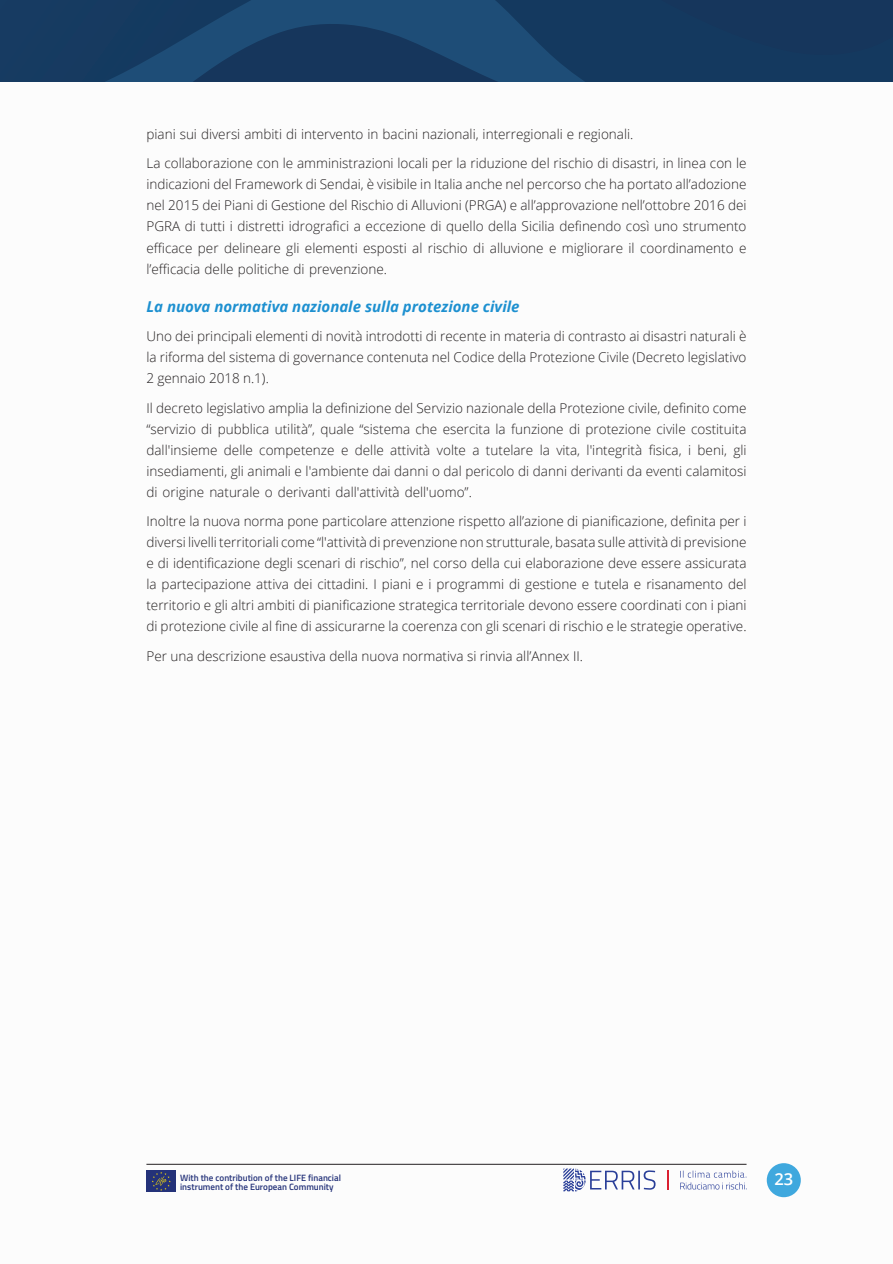
<style>
.page{position:relative;width:893px;height:1264px;background:#fff}
.page>*{position:absolute;margin:0;border:0;box-sizing:border-box;transform-origin:0 0}
.t1{font:600 16.5px "Open Sans";color:#fff}
.t2{font:italic 700 15px "Open Sans";color:#1d90d0}
.t3{font:300 13.5px/21px "Open Sans";color:#231f20;text-align:justify}
.t4{font:600 9.15px/8.6px "Titillium Web";color:#243279}
</style>
<div class="page">
<div style="left:656px;top:0;width:236px;height:81px;background:#14395f"></div>
<svg style="left:0;top:0;width:656px;height:81px;background:#183f66"></svg>
<div style="left:766px;top:1162px;width:34px;height:34px;background:#3fa8de;border-radius:50%"></div>
<hr style="left:146px;top:1163px;width:600px;height:1px;background:#231f20">
<div style="left:146px;top:1170px;width:30px;height:21px;background:#243279"></div>
<svg style="left:152px;top:1172px;width:19px;height:18px"></svg>
<svg style="left:680px;top:1170px;width:66px;height:19px"></svg>
<svg style="left:667px;top:1170px;width:1px;height:19px"></svg>
<svg style="left:563px;top:1168px;width:92px;height:23px"></svg>
<p class="t3" style="left:146px;top:119px;width:601px;line-height:29.5px">piani sui diversi ambiti di intervento in bacini nazionali, interregionali e regionali.<br>La collaborazione con le amministrazioni locali per la riduzione del rischio di disastri, in linea con le</p>
<p class="t3" style="left:146px;top:174px;width:601px">indicazioni del Framework di Sendai, è visibile in Italia anche nel percorso che ha portato all’adozione nel 2015 dei Piani di Gestione del Rischio di Alluvioni (PRGA) e all’approvazione nell’ottobre 2016 dei PGRA di tutti i distretti idrografici a eccezione di quello della Sicilia definendo così uno strumento efficace per delineare gli elementi esposti al rischio di alluvione e migliorare il coordinamento e l’efficacia delle politiche di prevenzione.</p>
<p class="t2" style="left:146px;top:295px;width:374px">La nuova normativa nazionale sulla protezione civile</p>
<p class="t3" style="left:146px;top:325px;width:601px">Uno dei principali elementi di novità introdotti di recente in materia di contrasto ai disastri naturali è la riforma del sistema di governance contenuta nel Codice della Protezione Civile (Decreto legislativo 2 gennaio 2018 n.1).</p>
<p class="t3" style="left:146px;top:397px;width:601px">Il decreto legislativo amplia la definizione del Servizio nazionale della Protezione civile, definito come “servizio di pubblica utilità”, quale “sistema che esercita la funzione di protezione civile costituita dall'insieme delle competenze e delle attività volte a tutelare la vita, l'integrità fisica, i beni, gli insediamenti, gli animali e l'ambiente dai danni o dal pericolo di danni derivanti da eventi calamitosi di origine naturale o derivanti dall'attività dell'uomo”.</p>
<p class="t3" style="left:146px;top:510px;width:601px">Inoltre la nuova norma pone particolare attenzione rispetto all’azione di pianificazione, definita per i diversi livelli territoriali come “l'attività di prevenzione non strutturale, basata sulle attività di previsione e di identificazione degli scenari di rischio”, nel corso della cui elaborazione deve essere assicurata la partecipazione attiva dei cittadini. I piani e i programmi di gestione e tutela e risanamento del territorio e gli altri ambiti di pianificazione strategica territoriale devono essere coordinati con i piani di protezione civile al fine di assicurarne la coerenza con gli scenari di rischio e le strategie operative.</p>
<p class="t3" style="left:146px;top:645px;width:438px">Per una descrizione esaustiva della nuova normativa si rinvia all’Annex II.</p>
<p class="t4" style="left:180px;top:1172px;width:162px">With the contribution of the LIFE financial instrument of the European Community</p>
<p class="t1" style="left:774px;top:1167px;width:20px">23</p>
</div>
